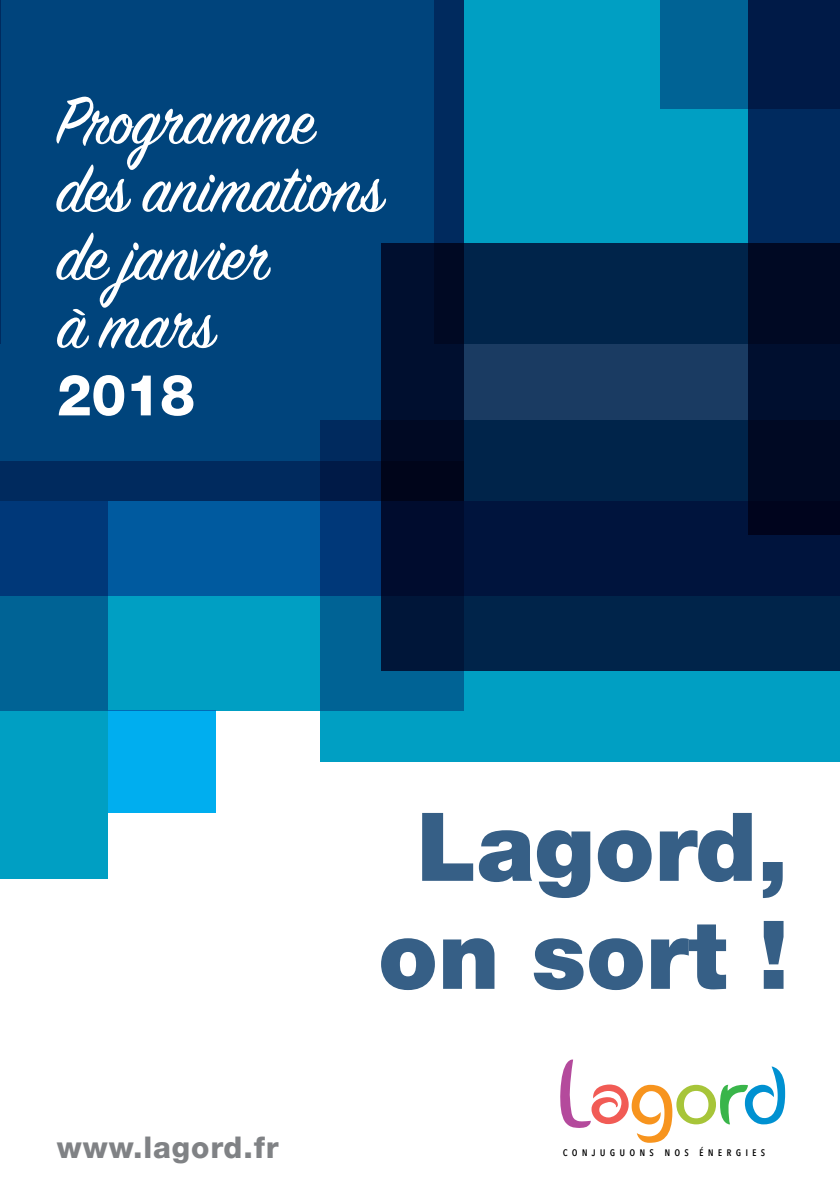
<style>
.page{position:relative;width:840px;height:1191px;background:#fff}
.page>*{position:absolute;margin:0;border:0;box-sizing:border-box;transform-origin:0 0}
.t1{font:900 95px/108px "Helvetica Neue LT Pro";color:#365f86;text-align:center}
.t2{font:74px/68px "Sign Painter House Script";letter-spacing:-.01em;color:#fff}
.t3{font:800 57px "Helvetica Neue LT Pro";color:#fff}
.t4{font:800 30px "Helvetica Neue LT Pro";letter-spacing:.03em;color:#808285}
.t5{font:500 condensed 12px "Avenir Next LT Pro";letter-spacing:.34em;color:#000}
</style>
<div class="page">
<div style="left:0;top:0;width:463px;height:501px;background:#00447c"></div>
<svg style="left:434px;top:0;width:405px;height:243px;background:#0082aa"></svg>
<div style="left:320px;top:421px;width:519px;height:341px;background:#009fc3"></div>
<svg style="left:0;top:461px;width:463px;height:249px;background:#006498"></svg>
<svg style="left:0;top:501px;width:108px;height:377px;background:#0072a2"></svg>
<div style="left:108px;top:710px;width:108px;height:103px;background:#00aeef"></div>
<svg style="left:659px;top:0;width:180px;height:109px;background:#00406f"></svg>
<hr style="left:0;top:0;width:1px;height:344px;background:#009fc3">
<hr style="left:0;top:158px;width:1px;height:277px;background:#009fc3">
<svg style="left:560px;top:1059px;width:224px;height:83px"></svg>
<svg style="left:380px;top:243px;width:459px;height:427px;background:#021c40"></svg>
<p class="t2" style="left:57px;top:93px;width:327px">Programme des animations de janvier<br>à mars</p>
<p class="t3" style="left:57px;top:361px;width:139px">2018</p>
<p class="t1" style="left:378px;top:792px;width:412px">Lagord, on sort !</p>
<p class="t4" style="left:57px;top:1129px;width:223px">www.lagord.fr</p>
<p class="t5" style="left:562px;top:1144px;width:204px">conjuguons nos énergies</p>
</div>
